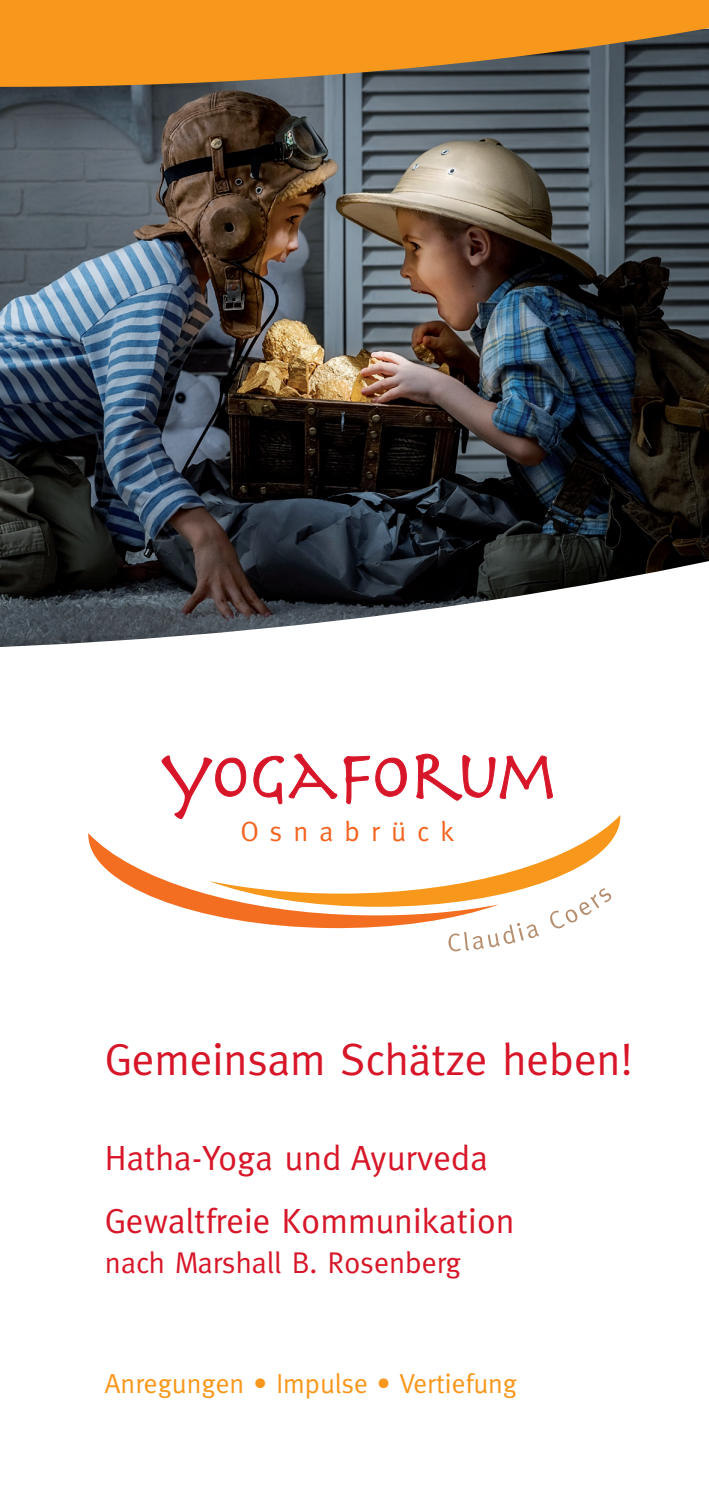
<style>
.page{position:relative;width:709px;height:1503px;background:#fff}
.page>*{position:absolute;margin:0;border:0;box-sizing:border-box;transform-origin:0 0}
.t1{font:45px "Meta";color:#d71729}
.t2{font:35px/62.5px "Meta";color:#d71729}
.t3{font:30px "Meta";color:#d71729}
.t4{font:27.75px "Meta";letter-spacing:.4em;color:#f36421}
.t5{font:27.5px "Meta";color:#f7981d}
</style>
<div class="page">
<img style="left:0;top:87px;width:709px;height:29px">
<img style="left:0;top:116px;width:709px;height:531px">
<svg style="left:88px;top:753px;width:532px;height:198px"></svg>
<svg style="left:0;top:0;width:709px;height:87px;background:#cf8729"></svg>
<p class="t4" style="left:240px;top:815px;width:215px">Osnabrück</p>
<p class="t1" style="left:105px;top:1033px;width:529px">Gemeinsam Schätze heben!</p>
<p class="t2" style="left:105px;top:1126px;width:411px">Hatha-Yoga und Ayurveda<br>Gewaltfreie Kommunikation</p>
<p class="t3" style="left:105px;top:1245px;width:358px">nach Marshall B. Rosenberg</p>
<p class="t5" style="left:105px;top:1367px;width:414px">Anregungen • Impulse • Vertiefung</p>
</div>
